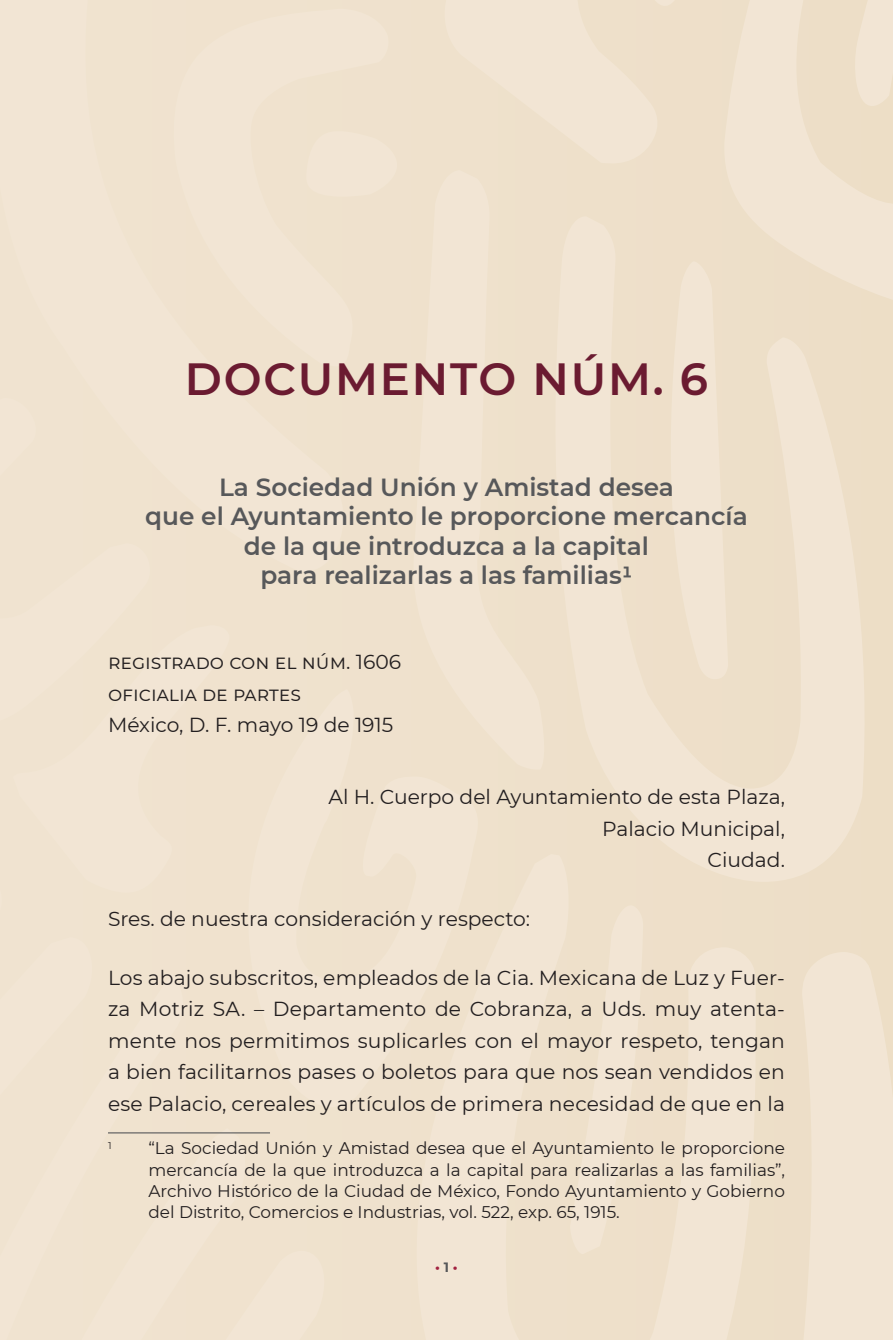
<style>
.page{position:relative;width:893px;height:1340px;background:#fff}
.page>*{position:absolute;margin:0;border:0;box-sizing:border-box;transform-origin:0 0}
.titulo_1{font:600 45px "Montserrat";letter-spacing:.04em;color:#6b1b31}
.subtitulo_1_entrada{font:600 24.75px/29.2px "Montserrat";color:#57585a;text-align:center}
.cuerpo{font:20.25px/31.5px "Montserrat";color:#231f20}
.Nota_pie{font:16.88px/21.4px "Montserrat";color:#231f20;text-align:justify}
.t1{font:700 13.5px "Montserrat";color:#a22240}
.Nota_pie-2{font:9.9px "Montserrat";color:#231f20}
.s1{color:#57585a}
</style>
<div class="page">
<div style="left:0;top:0;width:893px;height:1339px;background:#f0e3cf"></div>
<hr style="left:108px;top:1132px;width:162px;height:1px;background:#57585a">
<p class="titulo_1" style="left:185px;top:347px;width:525px">DOCUMENTO NÚM. 6</p>
<p class="subtitulo_1_entrada" style="left:145px;top:471px;width:604px">La Sociedad Unión y Amistad desea<br>que el Ayuntamiento le proporcione mercancía de la que introduzca a la capital<br>para realizarlas a las familias1</p>
<p class="cuerpo" style="left:108px;top:645px;width:295px">registrado con el núm. 1606 oficialia de partes<br>México, D. F. mayo 19 de 1915</p>
<p class="cuerpo" style="left:329px;top:780px;width:458px;text-align:right">Al H. Cuerpo del Ayuntamiento de esta Plaza,<br>Palacio Municipal,<br>Ciudad.</p>
<p class="cuerpo" style="left:108px;top:902px;width:424px">Sres. de nuestra consideración y respecto:</p>
<p class="cuerpo" style="left:108px;top:960px;width:678px;text-align:justify">Los abajo subscritos, empleados de la Cia. Mexicana de Luz y Fuer&shy;za Motriz SA. – Departamento de Cobranza, a Uds. muy atenta&shy;mente nos permitimos suplicarles con el mayor respeto, tengan a bien facilitarnos pases o boletos para que nos sean vendidos en ese Palacio, cereales y artículos de primera necesidad de que en la</p>
<p class="Nota_pie-2" style="left:108px;top:1138px;width:5px">1</p>
<p class="Nota_pie" style="left:148px;top:1136px;width:638px">“La Sociedad Unión y Amistad desea que el Ayuntamiento le proporcione mercancía de la que introduzca a la capital para realizarlas a las familias”, Archivo Histórico de la Ciudad de México, Fondo Ayuntamiento y Gobierno del Distrito, Comercios e Industrias, vol. 522, exp. 65, 1915.</p>
<p class="t1" style="left:435px;top:1257px;width:24px">•<span class="s1">1</span>•</p>
</div>
